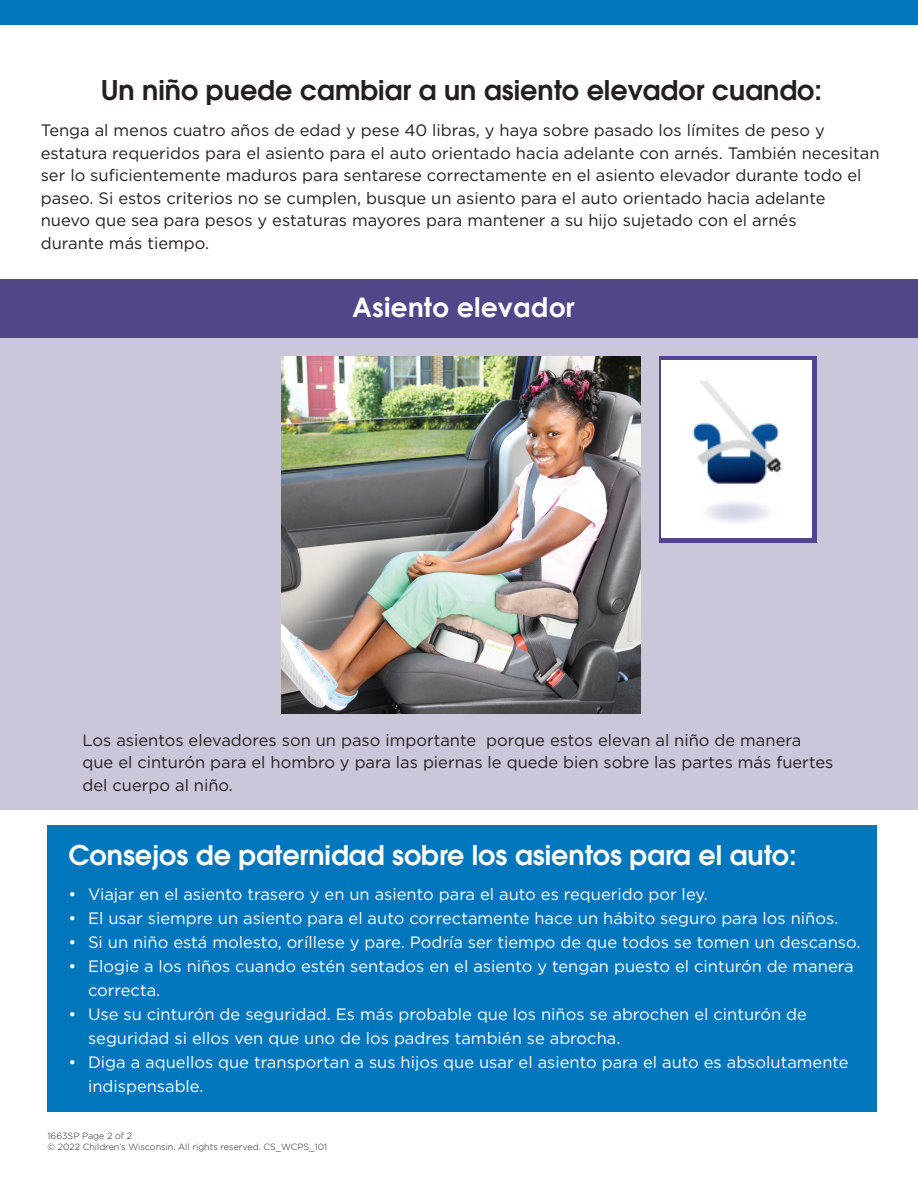
<style>
.page{position:relative;width:918px;height:1188px;background:#fff}
.page>*{position:absolute;margin:0;border:0;box-sizing:border-box;transform-origin:0 0}
.t1{font:600 27px "ITC Avant Garde Pro";color:#fff}
.t2{font:600 27px "ITC Avant Garde Pro";color:#231f20}
.t3{font:700 27px "Century Gothic";color:#fff}
.t4{font:16.5px/22.5px "Gotham";color:#231f20}
.t5{font:16.5px/24px "Gotham";color:#fff}
.t6{font:300 9px/10.8px "Gotham";color:#231f20}
</style>
<div class="page">
<div style="left:0;top:297px;width:918px;height:513px;background:#cbc7db"></div>
<div style="left:0;top:279px;width:918px;height:58px;background:#524689"></div>
<img style="left:282px;top:357px;width:359px;height:356px">
<div style="left:47px;top:825px;width:830px;height:287px;background:#0077bd"></div>
<div style="left:0;top:0;width:918px;height:24px;background:#0077bd"></div>
<svg style="left:659px;top:356px;width:157px;height:187px;background:#665b96"></svg>
<img style="left:662px;top:360px;width:150px;height:177px">
<h1 class="t2" style="left:101px;top:72px;width:722px">Un niño puede cambiar a un asiento elevador cuando:</h1>
<p class="t4" style="left:41px;top:119px;width:840px">Tenga al menos cuatro años de edad y pese 40 libras, y haya sobre pasado los límites de peso y estatura requeridos para el asiento para el auto orientado hacia adelante con arnés. También necesitan ser lo suficientemente maduros para sentarese correctamente en el asiento elevador durante todo el paseo. Si estos criterios no se cumplen, busque un asiento para el auto orientado hacia adelante<br>nuevo que sea para pesos y estaturas mayores para mantener a su hijo sujetado con el arnés<br>durante más tiempo.</p>
<h1 class="t3" style="left:352px;top:287px;width:224px">Asiento elevador</h1>
<p class="t4" style="left:82px;top:728px;width:752px">Los asientos elevadores son un paso importante porque estos elevan al niño de manera que el cinturón para el hombro y para las piernas le quede bien sobre las partes más fuertes del cuerpo al niño.</p>
<h1 class="t1" style="left:69px;top:837px;width:730px">Consejos de paternidad sobre los asientos para el auto:</h1>
<p class="t5" style="left:69px;top:881px;width:641px">• Viajar en el asiento trasero y en un asiento para el auto es requerido por ley.</p>
<p class="t5" style="left:69px;top:905px;width:771px">• El usar siempre un asiento para el auto correctamente hace un hábito seguro para los niños.</p>
<p class="t5" style="left:69px;top:929px;width:793px">• Si un niño está molesto, oríllese y pare. Podría ser tiempo de que todos se tomen un descanso.</p>
<p class="t5" style="left:88px;top:953px;width:767px;text-indent:-20px">• Elogie a los niños cuando estén sentados en el asiento y tengan puesto el cinturón de manera correcta.</p>
<p class="t5" style="left:88px;top:1001px;width:721px;text-indent:-19px">• Use su cinturón de seguridad. Es más probable que los niños se abrochen el cinturón de seguridad si ellos ven que uno de los padres también se abrocha.</p>
<p class="t5" style="left:88px;top:1049px;width:762px;text-indent:-19px">• Diga a aquellos que transportan a sus hijos que usar el asiento para el auto es absolutamente indispensable.</p>
<p class="t6" style="left:48px;top:1130px;width:281px">1663SP Page 2 of 2<br>© 2022 Children’s Wisconsin. All rights reserved. CS_WCPS_101</p>
</div>
